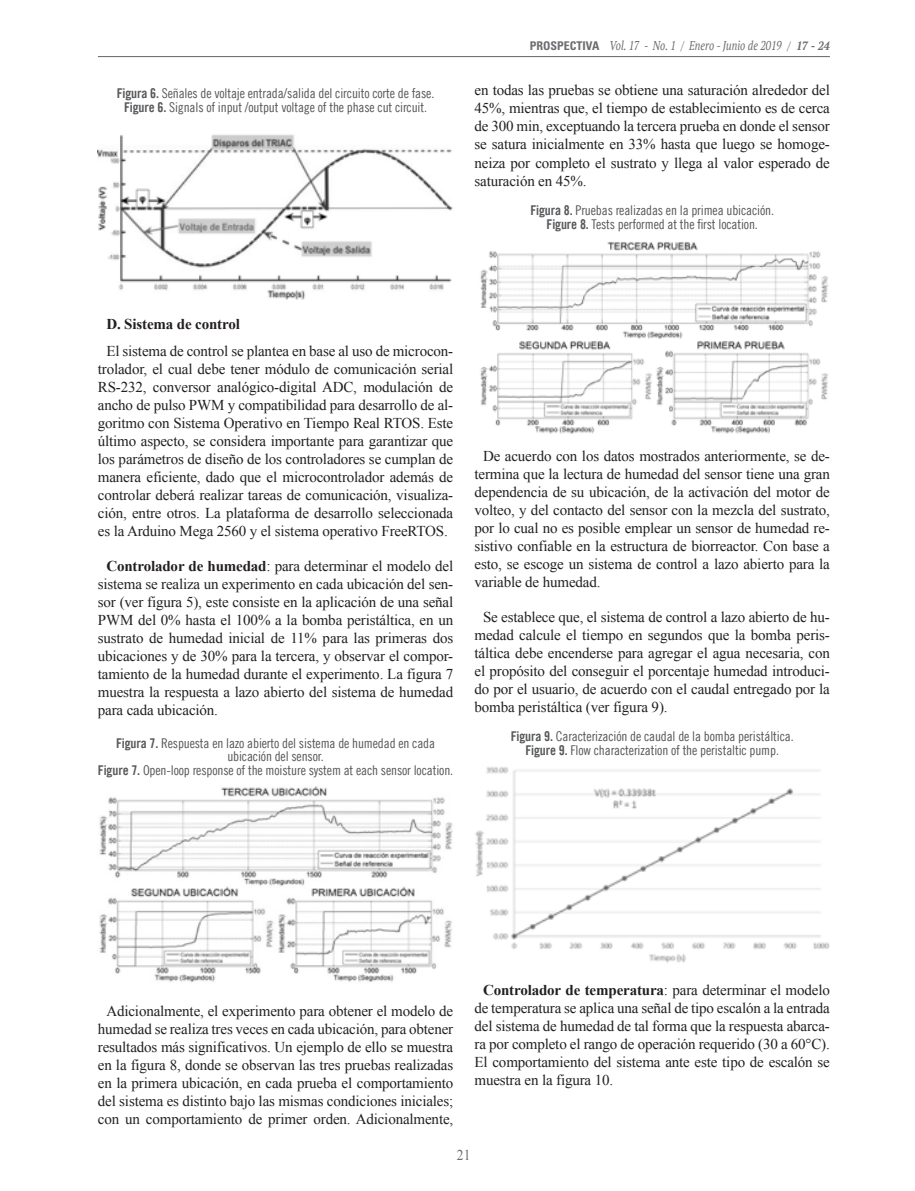
<style>
.page{position:relative;width:915px;height:1191px;background:#fff}
.page>*{position:absolute;margin:0;border:0;box-sizing:border-box;transform-origin:0 0}
.General{font:15px/18px "Times New Roman";letter-spacing:-.01em;color:#231f20;text-align:justify}
.General-2{font:700 15px "Times New Roman";letter-spacing:-.01em;color:#231f20}
.t1{font:15px "Times New Roman";color:#6c6d70;scale:.9 1}
.Tablas{font:13.5px/13.5px "Trade Gothic LT Com Cn 18";letter-spacing:-.01em;color:#57585a;text-align:center}
.t2{font:italic 12.75px "PT Serif";color:#6c6d70;scale:.8 1}
.s1{font-family:"Trade Gothic LT Com Bd Cn 20"}
.s2{font-family:"Univers LT Std";font-weight:700;font-style:normal;font-stretch:condensed;font-size:12px}
.s3{font-size:12px}
.s4{font-weight:700;font-size:12px}
.s5{font-weight:700}
</style>
<div class="page">
<hr style="left:98px;top:56px;width:731px;height:1px;background:#6c6d70">
<img style="left:98px;top:134px;width:355px;height:165px">
<img style="left:99px;top:786px;width:354px;height:196px">
<img style="left:480px;top:242px;width:349px;height:192px">
<img style="left:475px;top:766px;width:354px;height:197px">
<p class="Tablas" style="left:117px;top:86px;width:319px"><span class="s1">Figura 6.</span> Señales de voltaje entrada/salida del circuito corte de fase.</p>
<p class="Tablas" style="left:124px;top:100px;width:304px"><span class="s1">Figure 6.</span> Signals of input /output voltage of the phase cut circuit.</p>
<p class="t2" style="left:529px;top:37px;width:376px"><span class="s2">PROSPECTIVA</span> Vol. 17 - No. 1 / Enero - Junio de 2019 <span class="s3">/</span> <span class="s4">17 - 24</span></p>
<p class="General" style="left:474px;top:81px;width:357px">en todas las pruebas se obtiene una saturación alrededor del 45%, mientras que, el tiempo de establecimiento es de cerca de 300 min, exceptuando la tercera prueba en donde el sensor se satura inicialmente en 33% hasta que luego se homoge&shy;neiza por completo el sustrato y llega al valor esperado de saturación en 45%.</p>
<p class="Tablas" style="left:530px;top:203px;width:245px"><span class="s1">Figura 8.</span> Pruebas realizadas en la primea ubicación.</p>
<p class="Tablas" style="left:546px;top:217px;width:213px"><span class="s1">Figure 8.</span> Tests performed at the first location.</p>
<p class="General-2" style="left:106px;top:314px;width:135px">D. Sistema de control</p>
<p class="General" style="left:98px;top:341px;width:357px;text-align:center">El sistema de control se plantea en base al uso de microcon&shy;trolador, el cual debe tener módulo de comunicación serial RS-232, conversor analógico-digital ADC, modulación de ancho de pulso PWM y compatibilidad para desarrollo de al&shy;goritmo con Sistema Operativo en Tiempo Real RTOS. Este último aspecto, se considera importante para garantizar que los parámetros de diseño de los controladores se cumplan de manera eficiente, dado que el microcontrolador además de controlar deberá realizar tareas de comunicación, visualiza&shy;ción, entre otros. La plataforma de desarrollo seleccionada es la Arduino Mega 2560 y el sistema operativo FreeRTOS.</p>
<p class="General" style="left:98px;top:556px;width:357px;text-indent:9px"><span class="s5">Controlador de humedad</span>: para determinar el modelo del sistema se realiza un experimento en cada ubicación del sen&shy;sor (ver figura 5), este consiste en la aplicación de una señal PWM del 0% hasta el 100% a la bomba peristáltica, en un sustrato de humedad inicial de 11% para las primeras dos ubicaciones y de 30% para la tercera, y observar el compor&shy;tamiento de la humedad durante el experimento. La figura 7 muestra la respuesta a lazo abierto del sistema de humedad para cada ubicación.</p>
<p class="Tablas" style="left:116px;top:736px;width:320px"><span class="s1">Figura 7.</span> Respuesta en lazo abierto del sistema de humedad en cada ubicación del sensor.</p>
<p class="Tablas" style="left:98px;top:763px;width:357px"><span class="s1">Figure 7.</span> Open-loop response of the moisture system at each sensor location.</p>
<p class="General" style="left:474px;top:446px;width:357px;text-indent:9px">De acuerdo con los datos mostrados anteriormente, se de&shy;termina que la lectura de humedad del sensor tiene una gran dependencia de su ubicación, de la activación del motor de volteo, y del contacto del sensor con la mezcla del sustrato, por lo cual no es posible emplear un sensor de humedad re&shy;sistivo confiable en la estructura de biorreactor. Con base a esto, se escoge un sistema de control a lazo abierto para la variable de humedad.</p>
<p class="General" style="left:474px;top:607px;width:357px;text-indent:9px">Se establece que, el sistema de control a lazo abierto de hu&shy;medad calcule el tiempo en segundos que la bomba peris&shy;táltica debe encenderse para agregar el agua necesaria, con el propósito del conseguir el porcentaje humedad introduci&shy;do por el usuario, de acuerdo con el caudal entregado por la bomba peristáltica (ver figura 9).</p>
<p class="Tablas" style="left:510px;top:729px;width:284px"><span class="s1">Figura 9.</span> Caracterización de caudal de la bomba peristáltica.</p>
<p class="Tablas" style="left:525px;top:743px;width:255px"><span class="s1">Figure 9.</span> Flow characterization of the peristaltic pump.</p>
<p class="General" style="left:98px;top:1001px;width:357px;text-align:center">Adicionalmente, el experimento para obtener el modelo de humedad se realiza tres veces en cada ubicación, para obtener resultados más significativos. Un ejemplo de ello se muestra en la figura 8, donde se observan las tres pruebas realizadas en la primera ubicación, en cada prueba el comportamiento del sistema es distinto bajo las mismas condiciones iniciales; con un comportamiento de primer orden. Adicionalmente,</p>
<p class="General" style="left:474px;top:980px;width:357px;text-indent:9px"><span class="s5">Controlador de temperatura</span>: para determinar el modelo de temperatura se aplica una señal de tipo escalón a la entrada del sistema de humedad de tal forma que la respuesta abarca&shy;ra por completo el rango de operación requerido (30 a 60°C).<br>El comportamiento del sistema ante este tipo de escalón se muestra en la figura 10.</p>
<p class="t1" style="left:457px;top:1145px;width:16px">21</p>
</div>
